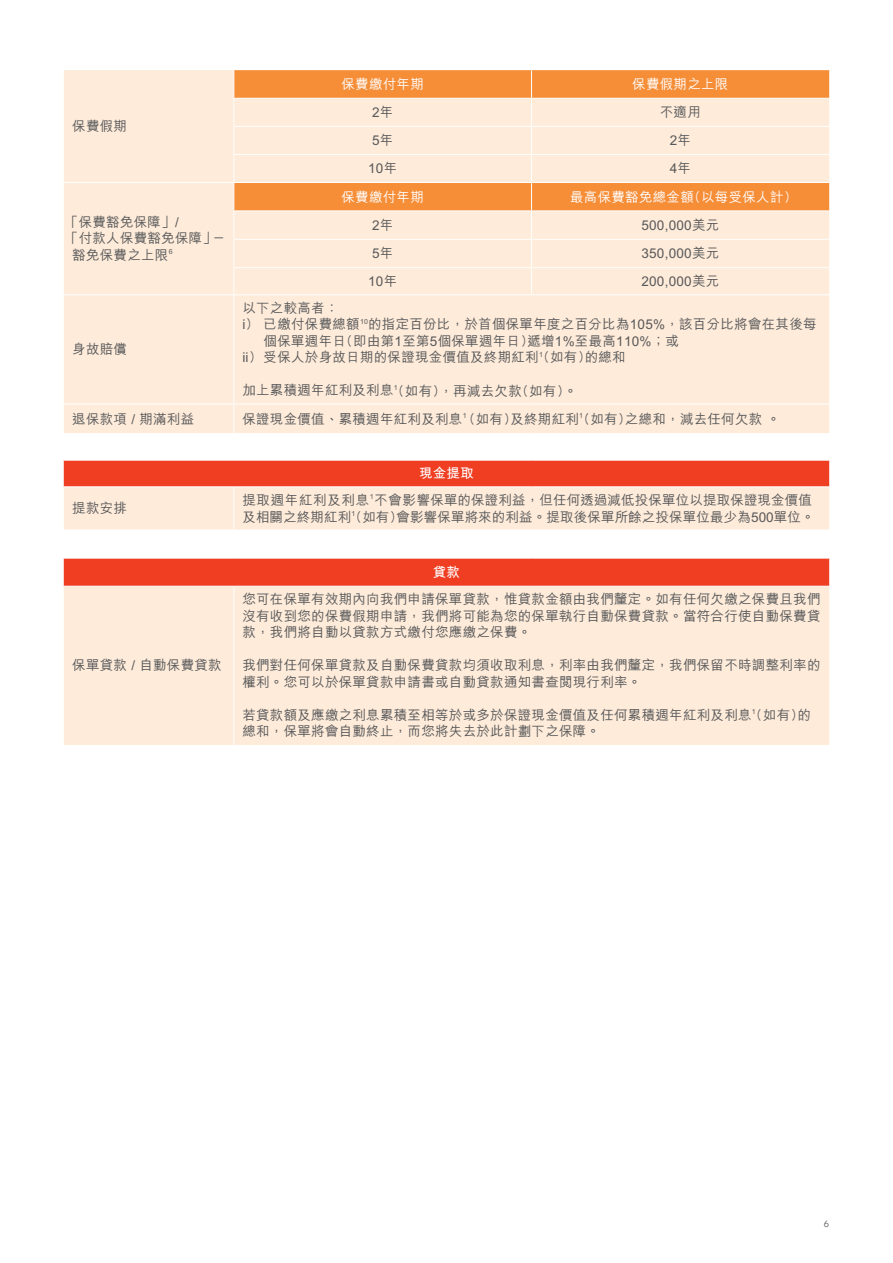
<style>
.page{position:relative;width:893px;height:1263px;background:#fff}
.page>*{position:absolute;margin:0;border:0;box-sizing:border-box;transform-origin:0 0}
.t1{font:500 13.5px/16.5px "M Hei HK";letter-spacing:.02em;color:#57585a}
.t2{font:500 13.5px "M Hei HK";letter-spacing:.02em;color:#fff}
.t3{font:700 13.5px "M Hei HK";letter-spacing:.02em;color:#fff}
.t4{font:9px "Eina 04";color:#57585a}
</style>
<div class="page">
<div style="left:64px;top:70px;width:765px;height:675px;background:#feebd9"></div>
<svg style="left:234px;top:70px;width:595px;height:141px;background:#fac598"></svg>
<svg style="left:64px;top:461px;width:765px;height:125px"></svg>
<hr style="left:233px;top:98px;width:298px;height:1px;background:#fff">
<hr style="left:531px;top:98px;width:298px;height:1px;background:#fff">
<hr style="left:233px;top:126px;width:298px;height:1px;background:#fff">
<hr style="left:531px;top:126px;width:298px;height:1px;background:#fff">
<hr style="left:233px;top:154px;width:298px;height:1px;background:#fff">
<hr style="left:531px;top:154px;width:298px;height:1px;background:#fff">
<hr style="left:64px;top:182px;width:170px;height:1px;background:#fff">
<hr style="left:234px;top:182px;width:297px;height:1px;background:#fff">
<hr style="left:531px;top:182px;width:298px;height:1px;background:#fff">
<hr style="left:233px;top:211px;width:298px;height:1px;background:#fff">
<hr style="left:531px;top:211px;width:298px;height:1px;background:#fff">
<hr style="left:233px;top:239px;width:298px;height:1px;background:#fff">
<hr style="left:531px;top:239px;width:298px;height:1px;background:#fff">
<hr style="left:233px;top:267px;width:298px;height:1px;background:#fff">
<svg style="left:233px;top:70px;width:1px;height:224px"></svg>
<hr style="left:531px;top:267px;width:298px;height:1px;background:#fff">
<svg style="left:531px;top:70px;width:1px;height:224px"></svg>
<hr style="left:64px;top:294px;width:170px;height:1px;background:#fff">
<hr style="left:234px;top:294px;width:297px;height:1px;background:#fff">
<hr style="left:233px;top:295px;width:1px;height:109px;background:#fff">
<hr style="left:531px;top:294px;width:298px;height:1px;background:#fff">
<hr style="left:64px;top:404px;width:170px;height:1px;background:#fff">
<hr style="left:234px;top:404px;width:297px;height:1px;background:#fff">
<svg style="left:233px;top:404px;width:1px;height:29px"></svg>
<hr style="left:531px;top:404px;width:298px;height:1px;background:#fff">
<hr style="left:64px;top:433px;width:170px;height:1px;background:#fff">
<hr style="left:234px;top:433px;width:297px;height:1px;background:#fff">
<hr style="left:531px;top:433px;width:298px;height:1px;background:#fff">
<hr style="left:64px;top:460px;width:170px;height:1px;background:#fff">
<hr style="left:234px;top:460px;width:297px;height:1px;background:#fff">
<hr style="left:531px;top:460px;width:298px;height:1px;background:#fff">
<hr style="left:64px;top:486px;width:170px;height:1px;background:#fff">
<hr style="left:234px;top:486px;width:297px;height:1px;background:#fff">
<hr style="left:233px;top:487px;width:1px;height:43px;background:#fff">
<hr style="left:531px;top:486px;width:298px;height:1px;background:#fff">
<hr style="left:64px;top:530px;width:170px;height:1px;background:#fff">
<hr style="left:234px;top:530px;width:297px;height:1px;background:#fff">
<hr style="left:531px;top:530px;width:298px;height:1px;background:#fff">
<hr style="left:64px;top:558px;width:170px;height:1px;background:#fff">
<hr style="left:234px;top:558px;width:297px;height:1px;background:#fff">
<hr style="left:531px;top:558px;width:298px;height:1px;background:#fff">
<hr style="left:64px;top:586px;width:170px;height:1px;background:#fff">
<hr style="left:234px;top:586px;width:297px;height:1px;background:#fff">
<hr style="left:233px;top:587px;width:1px;height:158px;background:#fff">
<hr style="left:531px;top:586px;width:298px;height:1px;background:#fff">
<p class="t1" style="left:72px;top:117px;width:56px">保費假期</p>
<p class="t1" style="left:65px;top:213px;width:115px">「保費豁免保障」/</p>
<p class="t1" style="left:65px;top:229px;width:162px">「付款人保費豁免保障」－</p>
<p class="t1" style="left:72px;top:246px;width:102px">豁免保費之上限<sup>6</sup></p>
<p class="t1" style="left:72px;top:340px;width:56px">身故賠償</p>
<p class="t2" style="left:342px;top:74px;width:84px">保費繳付年期</p>
<p class="t2" style="left:632px;top:74px;width:98px">保費假期之上限</p>
<p class="t1" style="left:372px;top:103px;width:23px">2年</p>
<p class="t1" style="left:660px;top:103px;width:43px">不適用</p>
<p class="t1" style="left:372px;top:131px;width:23px">5年</p>
<p class="t1" style="left:670px;top:131px;width:23px">2年</p>
<p class="t1" style="left:368px;top:159px;width:31px">10年</p>
<p class="t1" style="left:670px;top:159px;width:23px">4年</p>
<p class="t2" style="left:342px;top:187px;width:84px">保費繳付年期</p>
<p class="t2" style="left:570px;top:187px;width:222px">最高保費豁免總金額(以每受保人計)</p>
<p class="t1" style="left:372px;top:216px;width:23px">2年</p>
<p class="t1" style="left:641px;top:216px;width:79px">500,000美元</p>
<p class="t1" style="left:372px;top:244px;width:23px">5年</p>
<p class="t1" style="left:641px;top:244px;width:79px">350,000美元</p>
<p class="t1" style="left:368px;top:272px;width:31px">10年</p>
<p class="t1" style="left:641px;top:272px;width:79px">200,000美元</p>
<p class="t1" style="left:242px;top:299px;width:98px">以下之較高者：</p>
<p class="t1" style="left:242px;top:315px;width:576px">i) 已繳付保費總額<sup>10</sup>的指定百份比，於首個保單年度之百分比為105%，該百分比將會在其後每</p>
<p class="t1" style="left:264px;top:332px;width:417px">個保單週年日(即由第1至第5個保單週年日)遞增1%至最高110%；或</p>
<p class="t1" style="left:242px;top:348px;width:385px">ii) 受保人於身故日期的保證現金價值及終期紅利<sup>1</sup>(如有)的總和</p>
<p class="t1" style="left:242px;top:381px;width:336px">加上累積週年紅利及利息<sup>1</sup>(如有)，再減去欠款(如有)。</p>
<p class="t1" style="left:72px;top:409px;width:123px">退保款項 / 期滿利益</p>
<p class="t1" style="left:242px;top:409px;width:539px">保證現金價值、累積週年紅利及利息<sup>1</sup> (如有)及終期紅利<sup>1</sup>(如有)之總和，減去任何欠款 。</p>
<p class="t3" style="left:419px;top:463px;width:56px">現金提取</p>
<p class="t1" style="left:72px;top:499px;width:56px">提款安排</p>
<p class="t1" style="left:242px;top:491px;width:574px">提取週年紅利及利息<sup>1</sup>不會影響保單的保證利益，但任何透過減低投保單位以提取保證現金價值及相關之終期紅利<sup>1</sup>(如有)會影響保單將來的利益。提取後保單所餘之投保單位最少為500單位。</p>
<p class="t1" style="left:72px;top:656px;width:151px">保單貸款 / 自動保費貸款</p>
<p class="t3" style="left:433px;top:562px;width:29px">貸款</p>
<p class="t1" style="left:242px;top:590px;width:580px;text-align:justify">您可在保單有效期內向我們申請保單貸款，惟貸款金額由我們釐定。如有任何欠繳之保費且我們沒有收到您的保費假期申請，我們將可能為您的保單執行自動保費貸款。當符合行使自動保費貸款，我們將自動以貸款方式繳付您應繳之保費。</p>
<p class="t1" style="left:242px;top:656px;width:580px">我們對任何保單貸款及自動保費貸款均須收取利息，利率由我們釐定，我們保留不時調整利率的權利。您可以於保單貸款申請書或自動貸款通知書查閱現行利率。</p>
<p class="t1" style="left:242px;top:705px;width:570px">若貸款額及應繳之利息累積至相等於或多於保證現金價值及任何累積週年紅利及利息<sup>1</sup>(如有)的總和，保單將會自動終止，而您將失去於此計劃下之保障。</p>
<p class="t4" style="left:824px;top:1217px;width:7px">6</p>
</div>
